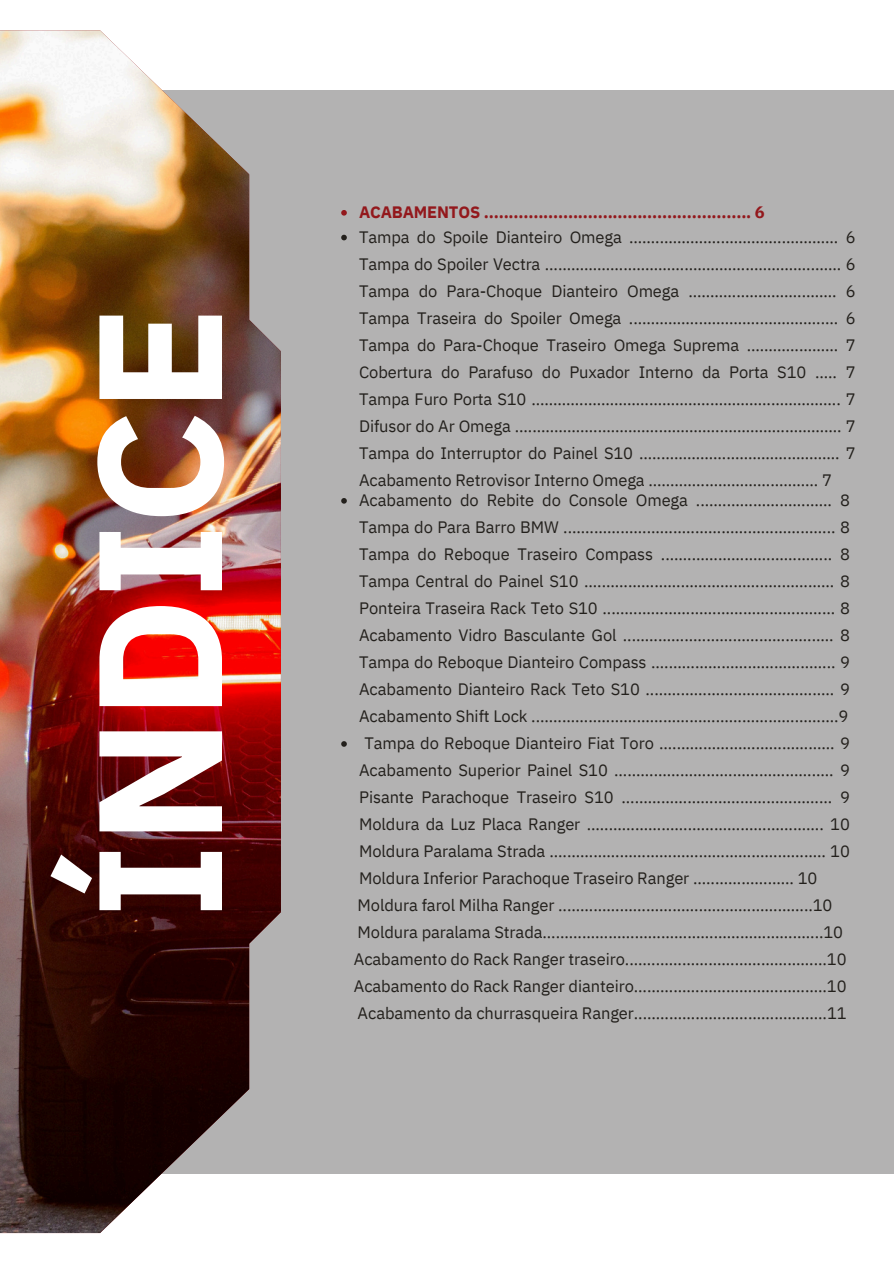
<style>
.page{position:relative;width:894px;height:1264px;background:#fff}
.page>*{position:absolute;margin:0;border:0;box-sizing:border-box;transform-origin:0 0}
.t1{font:700 175.35px "IBM Plex Sans";letter-spacing:-.01em;color:#fff}
.t2{font:16.5px/27px "IBM Plex Sans";letter-spacing:-.005em;color:#23201c;text-align:justify}
.t3{font:700 16.5px "IBM Plex Sans";letter-spacing:-.01em;color:#93181c}
</style>
<div class="page">
<div style="left:139px;top:90px;width:754px;height:1083px;background:#b3b2b2"></div>
<img style="left:0;top:30px;width:281px;height:1202px">
<svg style="left:341px;top:210px;width:6px;height:6px"></svg>
<svg style="left:341px;top:235px;width:6px;height:5px"></svg>
<svg style="left:341px;top:498px;width:6px;height:5px"></svg>
<svg style="left:341px;top:741px;width:6px;height:5px"></svg>
<h1 class="t1" style="left:42px;top:919px;width:614px;rotate:-90deg">ÍNDICE</h1>
<p class="t3" style="left:359px;top:201px;width:407px">ACABAMENTOS ...................................................... 6</p>
<p class="t2" style="left:359px;top:223px;width:498px">Tampa do Spoile Dianteiro Omega ................................................ 6<br>Tampa do Spoiler Vectra .................................................................... 6<br>Tampa do Para-Choque Dianteiro Omega .................................. 6<br>Tampa Traseira do Spoiler Omega ................................................ 6<br>Tampa do Para-Choque Traseiro Omega Suprema ..................... 7<br>Cobertura do Parafuso do Puxador Interno da Porta S10 ..... 7<br>Tampa Furo Porta S10 ....................................................................... 7<br>Difusor do Ar Omega ........................................................................... 7<br>Tampa do Interruptor do Painel S10 .............................................. 7<br>Acabamento Retrovisor Interno Omega ....................................... 7</p>
<p class="t2" style="left:359px;top:486px;width:492px">Acabamento do Rebite do Console Omega ............................... 8<br>Tampa do Para Barro BMW .............................................................. 8<br>Tampa do Reboque Traseiro Compass ....................................... 8<br>Tampa Central do Painel S10 ......................................................... 8<br>Ponteira Traseira Rack Teto S10 ..................................................... 8<br>Acabamento Vidro Basculante Gol ................................................ 8<br>Tampa do Reboque Dianteiro Compass .......................................... 9<br>Acabamento Dianteiro Rack Teto S10 ........................................... 9<br>Acabamento Shift Lock ......................................................................9</p>
<p class="t2" style="left:359px;top:729px;width:492px;text-indent:5px">Tampa do Reboque Dianteiro Fiat Toro ........................................ 9<br>Acabamento Superior Painel S10 .................................................. 9<br>Pisante Parachoque Traseiro S10 ................................................ 9<br>Moldura da Luz Placa Ranger ...................................................... 10<br>Moldura Paralama Strada ............................................................... 10<br>Moldura Inferior Parachoque Traseiro Ranger ....................... 10</p>
<p class="t2" style="left:357px;top:891px;width:476px">Moldura farol Milha Ranger ..........................................................10</p>
<p class="t2" style="left:357px;top:918px;width:487px">Moldura paralama Strada................................................................10</p>
<p class="t2" style="left:354px;top:945px;width:494px">Acabamento do Rack Ranger traseiro..............................................10</p>
<p class="t2" style="left:354px;top:972px;width:494px">Acabamento do Rack Ranger dianteiro............................................10</p>
<p class="t2" style="left:357px;top:999px;width:490px">Acabamento da churrasqueira Ranger............................................11</p>
</div>
